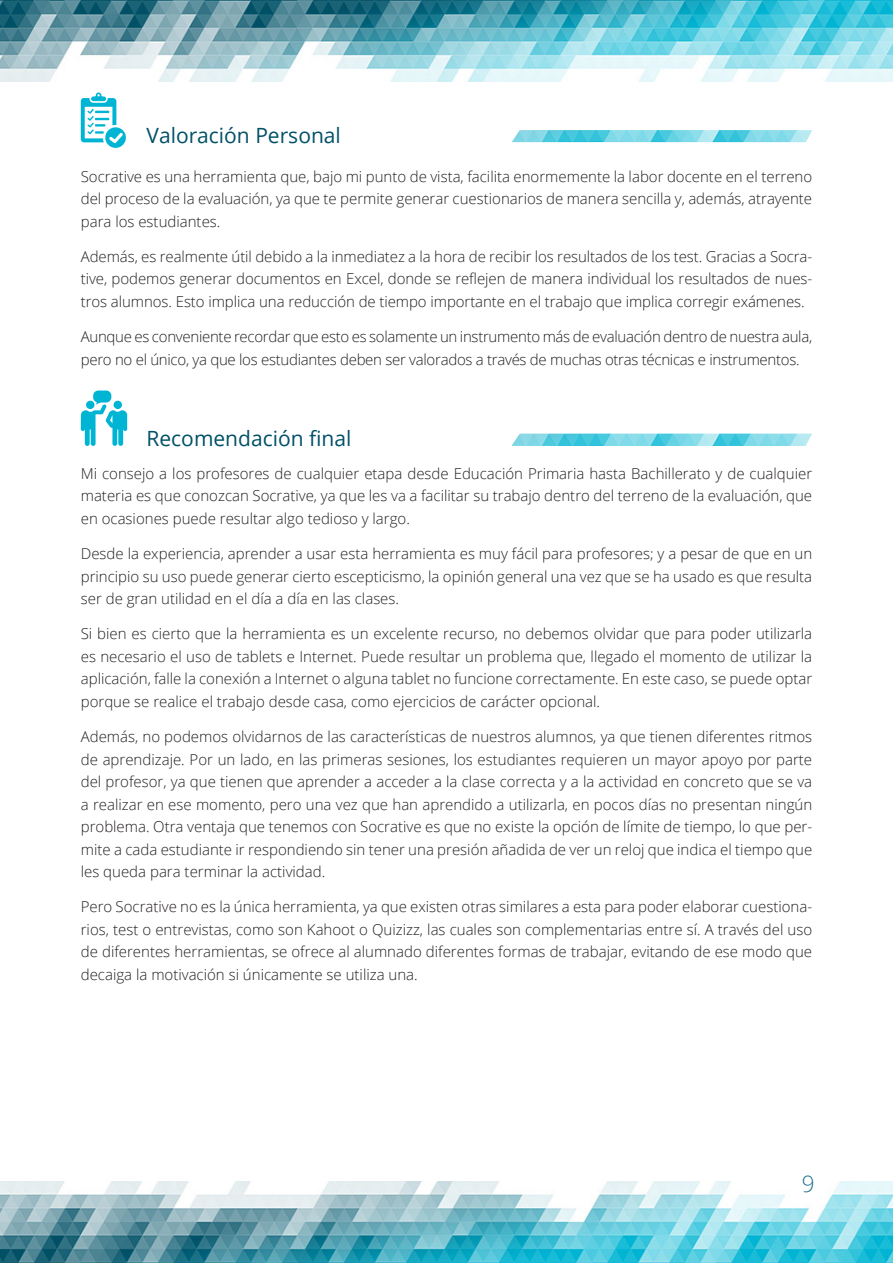
<style>
.page{position:relative;width:893px;height:1263px;background:#fff}
.page>*{position:absolute;margin:0;border:0;box-sizing:border-box;transform-origin:0 0}
.t1{font:300 22.5px "Open Sans";color:#22728e}
.t2{font:21px "Open Sans";color:#005066}
.base{font:300 15px/22.5px "Open Sans";color:#231f20;text-align:justify}
.base-2{font:300 15px/22.5px "Open Sans";letter-spacing:-.02em;color:#231f20}
</style>
<div class="page">
<img style="left:0;top:0;width:893px;height:81px">
<img style="left:0;top:1182px;width:893px;height:81px">
<svg style="left:81px;top:92px;width:45px;height:56px"></svg>
<img style="left:512px;top:130px;width:300px;height:12px">
<img style="left:512px;top:434px;width:300px;height:12px">
<svg style="left:81px;top:390px;width:46px;height:56px"></svg>
<p class="t2" style="left:147px;top:121px;width:196px">Valoración Personal</p>
<p class="base" style="left:81px;top:164px;width:733px">Socrative es una herramienta que, bajo mi punto de vista, facilita enormemente la labor docente en el terreno del proceso de la evaluación, ya que te permite generar cuestionarios de manera sencilla y, además, atrayente para los estudiantes.</p>
<p class="base" style="left:81px;top:245px;width:733px">Además, es realmente útil debido a la inmediatez a la hora de recibir los resultados de los test. Gracias a Socra&shy;tive, podemos generar documentos en Excel, donde se reflejen de manera individual los resultados de nues&shy;tros alumnos. Esto implica una reducción de tiempo importante en el trabajo que implica corregir exámenes.</p>
<p class="base-2" style="left:81px;top:325px;width:733px">Aunque es conveniente recordar que esto es solamente un instrumento más de evaluación dentro de nuestra aula, pero no el único, ya que los estudiantes deben ser valorados a través de muchas otras técnicas e instrumentos.</p>
<p class="t2" style="left:147px;top:424px;width:206px">Recomendación final</p>
<p class="base" style="left:81px;top:462px;width:733px">Mi consejo a los profesores de cualquier etapa desde Educación Primaria hasta Bachillerato y de cualquier materia es que conozcan Socrative, ya que les va a facilitar su trabajo dentro del terreno de la evaluación, que en ocasiones puede resultar algo tedioso y largo.</p>
<p class="base" style="left:81px;top:542px;width:733px">Desde la experiencia, aprender a usar esta herramienta es muy fácil para profesores; y a pesar de que en un principio su uso puede generar cierto escepticismo, la opinión general una vez que se ha usado es que resulta ser de gran utilidad en el día a día en las clases.</p>
<p class="base" style="left:81px;top:622px;width:733px">Si bien es cierto que la herramienta es un excelente recurso, no debemos olvidar que para poder utilizarla es necesario el uso de tablets e Internet. Puede resultar un problema que, llegado el momento de utilizar la aplicación, falle la conexión a Internet o alguna tablet no funcione correctamente. En este caso, se puede optar porque se realice el trabajo desde casa, como ejercicios de carácter opcional.</p>
<p class="base" style="left:81px;top:725px;width:733px">Además, no podemos olvidarnos de las características de nuestros alumnos, ya que tienen diferentes ritmos de aprendizaje. Por un lado, en las primeras sesiones, los estudiantes requieren un mayor apoyo por parte del profesor, ya que tienen que aprender a acceder a la clase correcta y a la actividad en concreto que se va a realizar en ese momento, pero una vez que han aprendido a utilizarla, en pocos días no presentan ningún problema. Otra ventaja que tenemos con Socrative es que no existe la opción de límite de tiempo, lo que per&shy;mite a cada estudiante ir respondiendo sin tener una presión añadida de ver un reloj que indica el tiempo que les queda para terminar la actividad.</p>
<p class="base" style="left:81px;top:895px;width:733px">Pero Socrative no es la única herramienta, ya que existen otras similares a esta para poder elaborar cuestiona&shy;rios, test o entrevistas, como son Kahoot o Quizizz, las cuales son complementarias entre sí. A través del uso de diferentes herramientas, se ofrece al alumnado diferentes formas de trabajar, evitando de ese modo que decaiga la motivación si únicamente se utiliza una.</p>
<h1 class="t1" style="left:802px;top:1168px;width:14px">9</h1>
</div>
